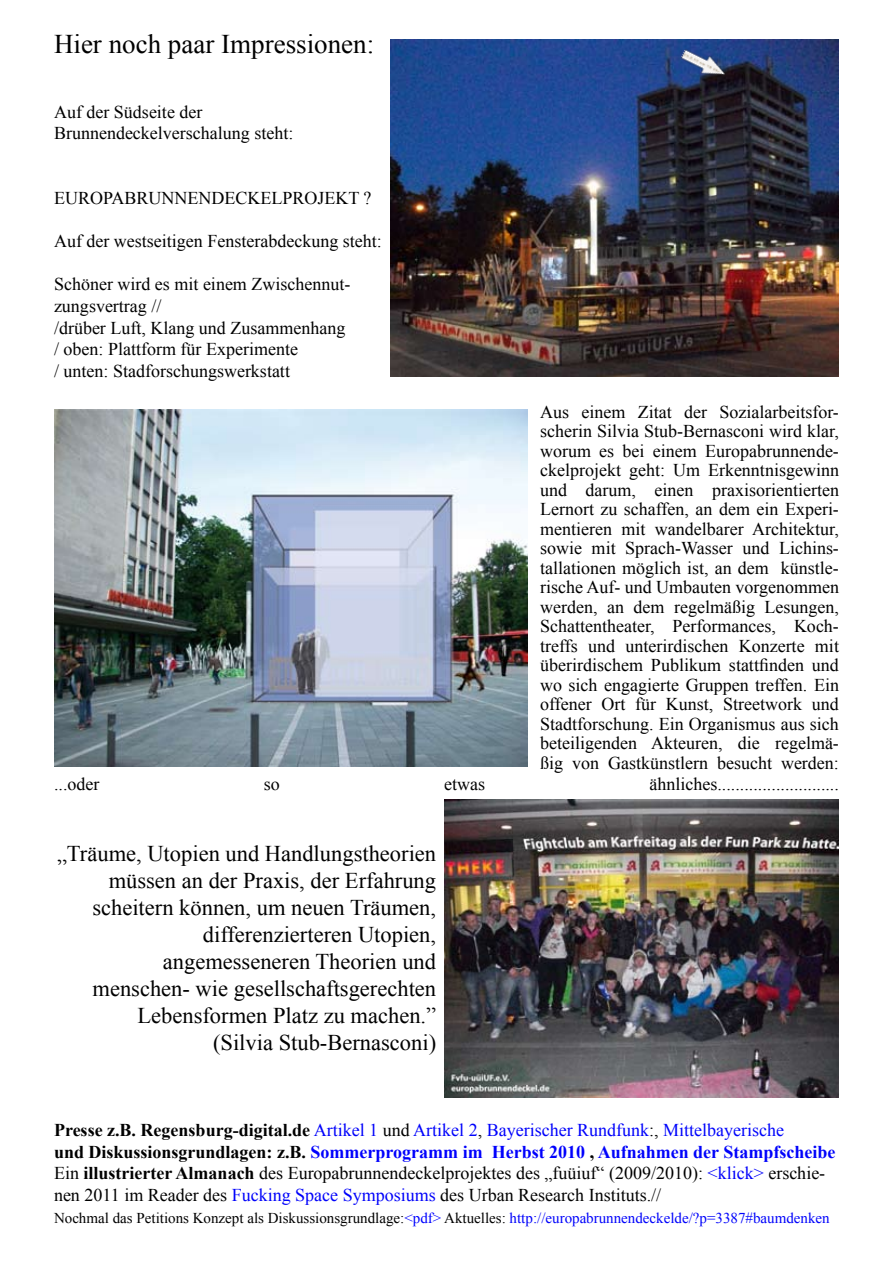
<style>
.page{position:relative;width:893px;height:1263px;background:#fff}
.page>*{position:absolute;margin:0;border:0;box-sizing:border-box;transform-origin:0 0}
.t1{font:27px "Times New Roman";color:#000}
.t2{font:22.5px/27px "Times New Roman";color:#000;text-align:right}
.t3{font:18px/19.5px "Times New Roman";color:#000}
.t4{font:15px "Times New Roman";color:#000}
.s1{font-weight:700}
.s2{color:#0002fb}
.s3{color:#0003fc}
.s4{color:#0002fc}
.s5{color:#0005fc}
.s6{font-weight:700;color:#0001fd}
.s7{font-weight:700;color:#0003fb}
.s8{color:#0001fb}
.s9{color:#0003ff}
</style>
<div class="page">
<img style="left:391px;top:40px;width:448px;height:336px">
<img style="left:445px;top:799px;width:394px;height:298px">
<img style="left:54px;top:409px;width:473px;height:357px">
<img style="left:671px;top:41px;width:69px;height:62px">
<h1 class="t1" style="left:54px;top:26px;width:322px">Hier noch paar Impressionen:</h1>
<p class="t3" style="left:54px;top:100px;width:241px;line-height:21.6px">Auf der Südseite der<br>Brunnendeckelverschalung steht:</p>
<p class="t3" style="left:54px;top:188px;width:319px">EUROPABRUNNENDECKELPROJEKT ?</p>
<p class="t3" style="left:54px;top:231px;width:329px">Auf der westseitigen Fensterabdeckung steht:</p>
<p class="t3" style="left:54px;top:273px;width:298px;line-height:21.6px">Schöner wird es mit einem Zwischennut&shy;zungsvertrag //<br>/drüber Luft, Klang und Zusammenhang / oben: Plattform für Experimente<br>/ unten: Stadforschungswerkstatt</p>
<p class="t3" style="left:540px;top:402px;width:300px;text-align:justify">Aus einem Zitat der Sozialarbeitsfor&shy;scherin Silvia Stub-Bernasconi wird klar, worum es bei einem Europabrunnende&shy;ckelprojekt geht: Um Erkenntnisgewinn und darum, einen praxisorientierten Lernort zu schaffen, an dem ein Experi&shy;mentieren mit wandelbarer Architektur, sowie mit Sprach-Wasser und Lichins&shy;tallationen möglich ist, an dem künstle&shy;rische Auf- und Umbauten vorgenommen werden, an dem regelmäßig Lesungen, Schattentheater, Performances, Koch&shy;treffs und unterirdischen Konzerte mit überirdischem Publikum stattfinden und wo sich engagierte Gruppen treffen. Ein offener Ort für Kunst, Streetwork und Stadtforschung. Ein Organismus aus sich beteiligenden Akteuren, die regelmä&shy;ßig von Gastkünstlern besucht werden:</p>
<p class="t3" style="left:54px;top:774px;width:47px">...oder</p>
<p class="t3" style="left:264px;top:774px;width:18px">so</p>
<p class="t3" style="left:444px;top:774px;width:42px">etwas</p>
<p class="t3" style="left:649px;top:774px;width:191px">ähnliches...........................</p>
<p class="t2" style="left:57px;top:839px;width:381px">„Träume, Utopien und Handlungstheorien müssen an der Praxis, der Erfahrung scheitern können, um neuen Träumen, differenzierteren Utopien, angemesseneren Theorien und<br>menschen- wie gesellschaftsgerechten Lebensformen Platz zu machen.”<br>(Silvia Stub-Bernasconi)</p>
<p class="t3" style="left:54px;top:1119px;width:783px;line-height:21.6px"><span class="s1">Presse z.B. Regensburg-digital.de</span> <span class="s2">Artikel 1</span> und <span class="s3">Artikel 2</span>, <span class="s4">Bayerischer Rundfunk</span>:, <span class="s5">Mittelbayerische<br></span><span class="s1">und Diskussionsgrundlagen: z.B.</span> <span class="s6">Sommerprogramm im Herbst 2010</span> <span class="s1">,</span> <span class="s7">Aufnahmen der Stampfscheibe </span>Ein <span class="s1">illustrierter Almanach</span> des Europabrunnendeckelprojektes des „fuüiuf“ (2009/2010): <span class="s8">&lt;klick&gt;</span> erschie&shy;nen 2011 im Reader des <span class="s2">Fucking Space Symposiums</span> des Urban Research Instituts.//</p>
<p class="t4" style="left:54px;top:1207px;width:777px">Nochmal das Petitions Konzept als Diskussionsgrundlage:<span class="s9">&lt;pdf&gt;</span> Aktuelles: <span class="s3">http://europabrunnendeckelde/?p=3387#baumdenken</span></p>
</div>
